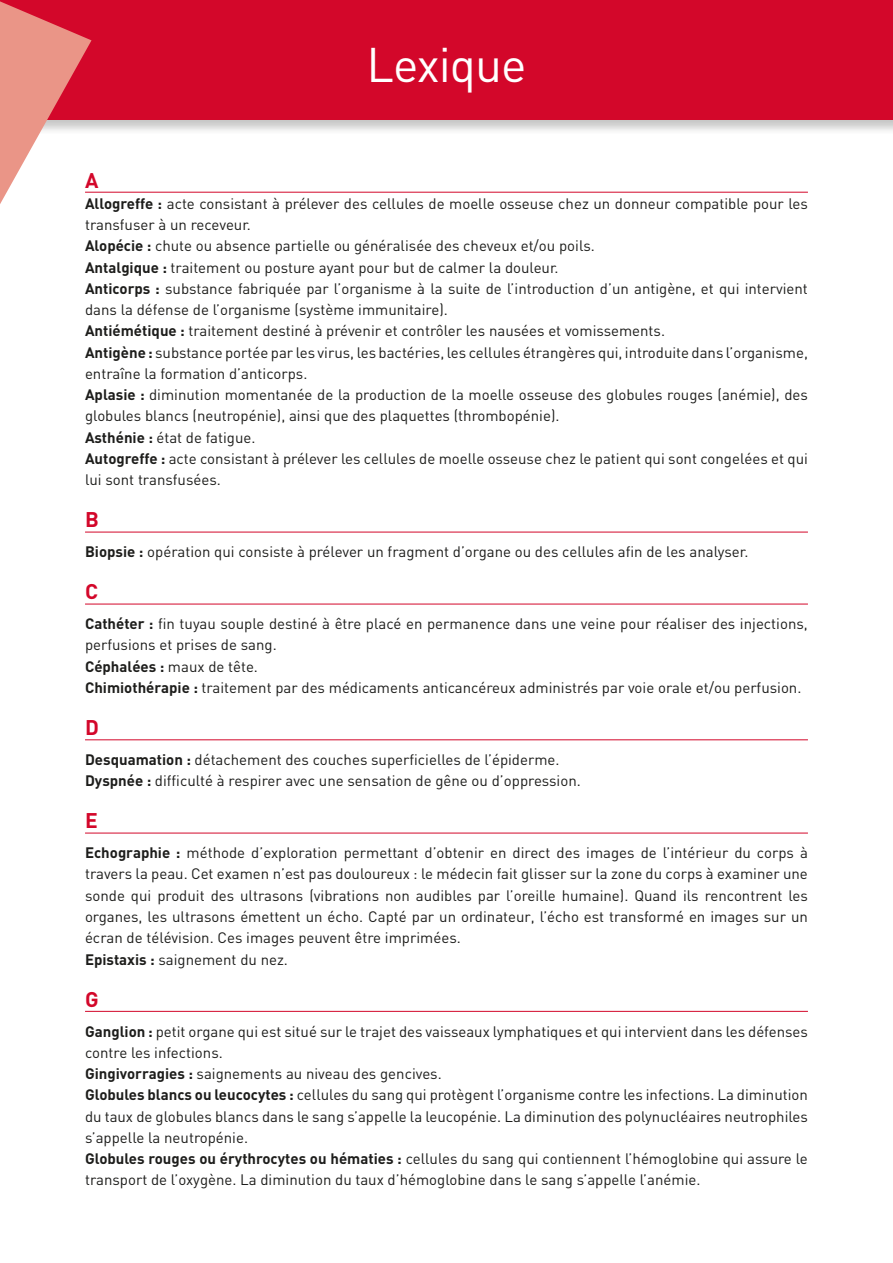
<style>
.page{position:relative;width:893px;height:1263px;background:#fff}
.page>*{position:absolute;margin:0;border:0;box-sizing:border-box;transform-origin:0 0}
.t1{font:48px "DIN";letter-spacing:-.02em;color:#fff}
.t2{font:700 21px "DIN";color:#d3072a}
.t3{font:15px/21.3px "DIN";color:#1d1d1b}
.s1{font-weight:700}
</style>
<div class="page">
<div style="left:0;top:0;width:893px;height:136px;background:#1d1d1b;opacity:.25"></div>
<div style="left:0;top:0;width:893px;height:119px;background:#d3072a"></div>
<svg style="left:0;top:1px;width:92px;height:203px"></svg>
<hr style="left:85px;top:192px;width:723px;height:1px;background:#d3072a">
<hr style="left:85px;top:532px;width:723px;height:1px;background:#d3072a">
<hr style="left:85px;top:604px;width:723px;height:1px;background:#d3072a">
<hr style="left:85px;top:739px;width:723px;height:1px;background:#d3072a">
<hr style="left:85px;top:833px;width:723px;height:1px;background:#d3072a">
<hr style="left:85px;top:1011px;width:723px;height:1px;background:#d3072a">
<h1 class="t1" style="left:366px;top:34px;width:162px">Lexique</h1>
<h2 class="t2" style="left:85px;top:166px;width:15px">A</h2>
<p class="t3" style="left:85px;top:192px;width:724px"><span class="s1">Allogreffe :</span> acte consistant à prélever des cellules de moelle osseuse chez un donneur compatible pour les transfuser à un receveur.<br><span class="s1">Alopécie :</span> chute ou absence partielle ou généralisée des cheveux et/ou poils.<br><span class="s1">Antalgique :</span> traitement ou posture ayant pour but de calmer la douleur.<br><span class="s1">Anticorps :</span> substance fabriquée par l’organisme à la suite de l’introduction d’un antigène, et qui intervient dans la défense de l’organisme (système immunitaire).<br><span class="s1">Antiémétique :</span> traitement destiné à prévenir et contrôler les nausées et vomissements.<br><span class="s1">Antigène :</span> substance portée par les virus, les bactéries, les cellules étrangères qui, introduite dans l’organisme, entraîne la formation d’anticorps.<br><span class="s1">Aplasie :</span> diminution momentanée de la production de la moelle osseuse des globules rouges (anémie), des globules blancs (neutropénie), ainsi que des plaquettes (thrombopénie).<br><span class="s1">Asthénie :</span> état de fatigue.<br><span class="s1">Autogreffe :</span> acte consistant à prélever les cellules de moelle osseuse chez le patient qui sont congelées et qui lui sont transfusées.</p>
<h2 class="t2" style="left:85px;top:506px;width:15px">B</h2>
<p class="t3" style="left:85px;top:541px;width:665px"><span class="s1">Biopsie :</span> opération qui consiste à prélever un fragment d’organe ou des cellules afin de les analyser.</p>
<h2 class="t2" style="left:85px;top:578px;width:15px">C</h2>
<p class="t3" style="left:85px;top:613px;width:724px"><span class="s1">Cathéter :</span> fin tuyau souple destiné à être placé en permanence dans une veine pour réaliser des injections, perfusions et prises de sang.<br><span class="s1">Céphalées :</span> maux de tête.<br><span class="s1">Chimiothérapie :</span> traitement par des médicaments anticancéreux administrés par voie orale et/ou perfusion.</p>
<h2 class="t2" style="left:85px;top:714px;width:15px">D</h2>
<p class="t3" style="left:85px;top:749px;width:497px"><span class="s1">Desquamation :</span> détachement des couches superficielles de l’épiderme.<br><span class="s1">Dyspnée :</span> difficulté à respirer avec une sensation de gêne ou d’oppression.</p>
<h2 class="t2" style="left:85px;top:807px;width:14px">E</h2>
<p class="t3" style="left:85px;top:842px;width:724px"><span class="s1">Echographie :</span> méthode d’exploration permettant d’obtenir en direct des images de l’intérieur du corps à travers la peau. Cet examen n’est pas douloureux : le médecin fait glisser sur la zone du corps à examiner une sonde qui produit des ultrasons (vibrations non audibles par l’oreille humaine). Quand ils rencontrent les organes, les ultrasons émettent un écho. Capté par un ordinateur, l’écho est transformé en images sur un écran de télévision. Ces images peuvent être imprimées.<br><span class="s1">Epistaxis :</span> saignement du nez.</p>
<h2 class="t2" style="left:85px;top:985px;width:15px">G</h2>
<p class="t3" style="left:85px;top:1020px;width:724px"><span class="s1">Ganglion :</span> petit organe qui est situé sur le trajet des vaisseaux lymphatiques et qui intervient dans les défenses contre les infections.<br><span class="s1">Gingivorragies :</span> saignements au niveau des gencives.<br><span class="s1">Globules blancs ou leucocytes :</span> cellules du sang qui protègent l’organisme contre les infections. La diminution du taux de globules blancs dans le sang s’appelle la leucopénie. La diminution des polynucléaires neutrophiles s’appelle la neutropénie.<br><span class="s1">Globules rouges ou érythrocytes ou hématies :</span> cellules du sang qui contiennent l’hémoglobine qui assure le transport de l’oxygène. La diminution du taux d’hémoglobine dans le sang s’appelle l’anémie.</p>
</div>
